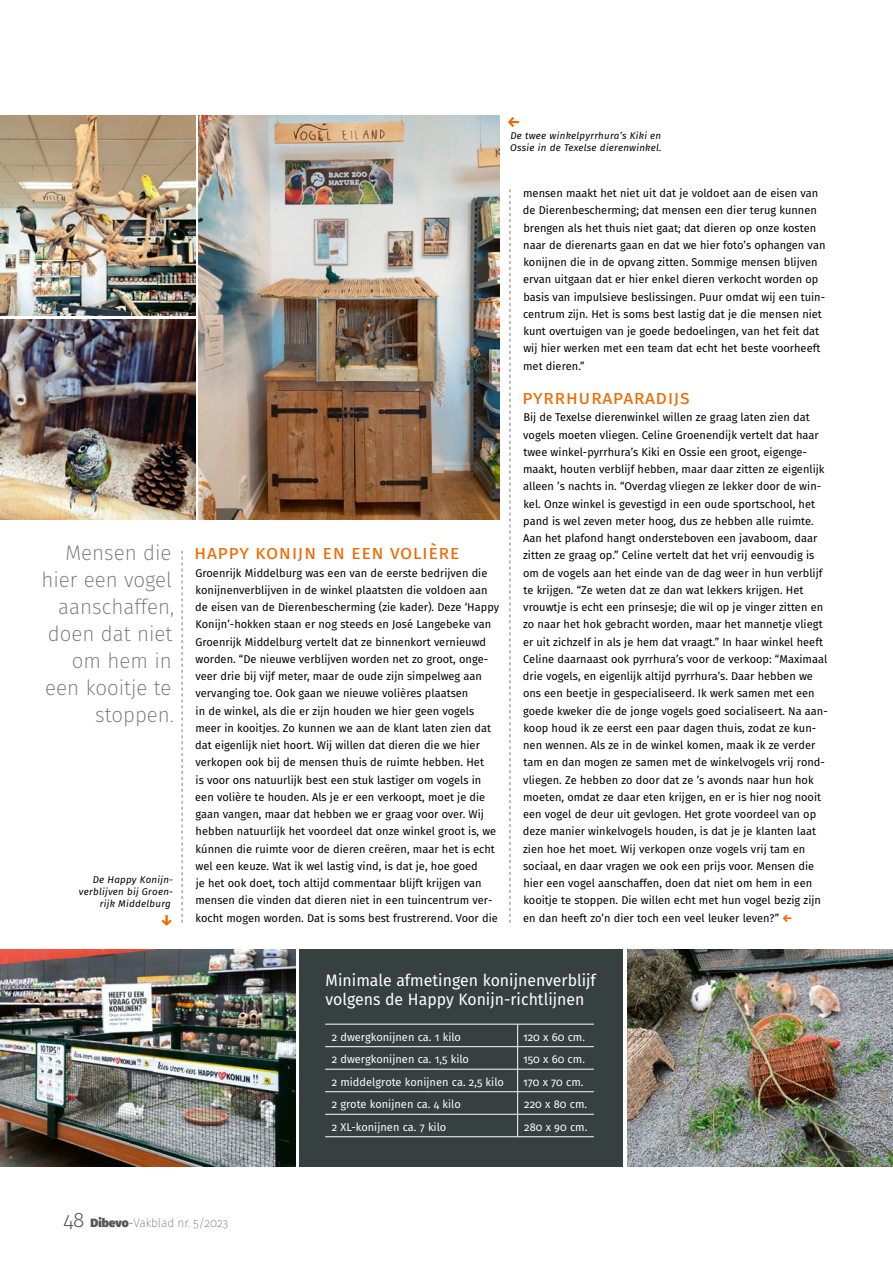
<style>
.page{position:relative;width:893px;height:1263px;background:#fff}
.page>*{position:absolute;margin:0;border:0;box-sizing:border-box;transform-origin:0 0}
.t1{font:200 21px/27px "Fira Sans";color:#6f7070;text-align:right}
.t2{font:19.5px "Fira Sans";letter-spacing:.025em;color:#ef6900}
.t3{font:16.5px/19.5px "Fira Sans";color:#fff;scale:.96 1}
.t4{font:800 15px "Fira Sans";color:#ef6900}
.t5{font:200 12px "Fira Sans";letter-spacing:-.01em;color:#555756}
.t6{font:11.25px/17.2px "Fira Sans";color:#000}
.t7{font:11.25px "Fira Sans";color:#fdfdfd}
.t8{font:italic 9.75px/12px "Fira Sans";letter-spacing:.025em;color:#000}
.s1{font-weight:800;color:#ef6900}
.s2{color:#fdfdfd}
.s3{font-weight:300;font-size:21px}
.s4{font-weight:900}
.s5{font-weight:300}
</style>
<div class="page">
<svg style="left:510px;top:189px;width:1px;height:734px"></svg>
<svg style="left:182px;top:551px;width:1px;height:372px"></svg>
<div style="left:300px;top:949px;width:323px;height:217px;background:#35403f"></div>
<hr style="left:325px;top:1024px;width:193px;height:1px;background:#fff">
<hr style="left:518px;top:1024px;width:76px;height:1px;background:#fff">
<hr style="left:325px;top:1046px;width:193px;height:1px;background:#fff">
<hr style="left:518px;top:1046px;width:76px;height:1px;background:#fff">
<hr style="left:325px;top:1069px;width:193px;height:1px;background:#fff">
<hr style="left:518px;top:1069px;width:76px;height:1px;background:#fff">
<hr style="left:325px;top:1091px;width:193px;height:1px;background:#fff">
<hr style="left:518px;top:1091px;width:76px;height:1px;background:#fff">
<hr style="left:325px;top:1114px;width:193px;height:1px;background:#fff">
<hr style="left:518px;top:1114px;width:76px;height:1px;background:#fff">
<svg style="left:517px;top:1024px;width:1px;height:112px"></svg>
<hr style="left:325px;top:1136px;width:193px;height:1px;background:#fff">
<hr style="left:518px;top:1136px;width:76px;height:1px;background:#fff">
<img style="left:627px;top:949px;width:265px;height:217px">
<img style="left:0;top:949px;width:295px;height:217px">
<img style="left:0;top:116px;width:195px;height:199px">
<img style="left:199px;top:116px;width:300px;height:404px">
<img style="left:0;top:319px;width:195px;height:201px">
<img style="left:892px;top:949px;width:1px;height:218px">
<h1 class="t1" style="left:41px;top:539px;width:134px">Mensen die hier een vogel aanschaffen, doen dat niet om hem in een kooitje te stoppen.</h1>
<p class="t8" style="left:79px;top:874px;width:96px;text-align:right">De Happy Konijn&shy;verblijven bij Groen&shy;rijk Middelburg</p>
<h3 class="t4" style="left:160px;top:906px;width:15px">↓</h3>
<h3 class="t4" style="left:507px;top:108px;width:15px">←</h3>
<p class="t8" style="left:510px;top:129px;width:153px">De twee winkelpyrrhura’s Kiki en<br>Ossie in de Texelse dierenwinkel.</p>
<h2 class="t2" style="left:194px;top:538px;width:267px">Happy Konijn en een volière</h2>
<p class="t6" style="left:195px;top:564px;width:306px">Groenrijk Middelburg was een van de eerste bedrijven die konijnenverblijven in de winkel plaatsten die voldoen aan de eisen van de Dierenbescherming (zie kader). Deze ‘Happy Konijn’-hokken staan er nog steeds en José Langebeke van Groenrijk Middelburg vertelt dat ze binnenkort vernieuwd worden. “De nieuwe verblijven worden net zo groot, onge&shy;veer drie bij vijf meter, maar de oude zijn simpelweg aan vervanging toe. Ook gaan we nieuwe volières plaatsen<br>in de winkel, als die er zijn houden we hier geen vogels meer in kooitjes. Zo kunnen we aan de klant laten zien dat dat eigenlijk niet hoort. Wij willen dat dieren die we hier verkopen ook bij de mensen thuis de ruimte hebben. Het<br>is voor ons natuurlijk best een stuk lastiger om vogels in een volière te houden. Als je er een verkoopt, moet je die gaan vangen, maar dat hebben we er graag voor over. Wij hebben natuurlijk het voordeel dat onze winkel groot is, we kúnnen die ruimte voor de dieren creëren, maar het is echt wel een keuze. Wat ik wel lastig vind, is dat je, hoe goed<br>je het ook doet, toch altijd commentaar blijft krijgen van mensen die vinden dat dieren niet in een tuincentrum ver&shy;kocht mogen worden. Dat is soms best frustrerend. Voor die</p>
<p class="t6" style="left:523px;top:184px;width:304px">mensen maakt het niet uit dat je voldoet aan de eisen van de Dierenbescherming; dat mensen een dier terug kunnen brengen als het thuis niet gaat; dat dieren op onze kosten naar de dierenarts gaan en dat we hier foto’s ophangen van konijnen die in de opvang zitten. Sommige mensen blijven ervan uitgaan dat er hier enkel dieren verkocht worden op basis van impulsieve beslissingen. Puur omdat wij een tuin&shy;centrum zijn. Het is soms best lastig dat je die mensen niet kunt overtuigen van je goede bedoelingen, van het feit dat wij hier werken met een team dat echt het beste voorheeft met dieren.”</p>
<h2 class="t2" style="left:522px;top:383px;width:169px">Pyrrh uraparadijs</h2>
<p class="t6" style="left:523px;top:408px;width:306px">Bij de Texelse dierenwinkel willen ze graag laten zien dat vogels moeten vliegen. Celine Groenendijk vertelt dat haar twee winkel-pyrrhura’s Kiki en Ossie een groot, eigenge&shy;maakt, houten verblijf hebben, maar daar zitten ze eigenlijk alleen ’s nachts in. “Overdag vliegen ze lekker door de win&shy;kel. Onze winkel is gevestigd in een oude sportschool, het pand is wel zeven meter hoog, dus ze hebben alle ruimte.<br>Aan het plafond hangt ondersteboven een javaboom, daar zitten ze graag op.” Celine vertelt dat het vrij eenvoudig is om de vogels aan het einde van de dag weer in hun verblijf te krijgen. “Ze weten dat ze dan wat lekkers krijgen. Het vrouwtje is echt een prinsesje; die wil op je vinger zitten en zo naar het hok gebracht worden, maar het mannetje vliegt er uit zichzelf in als je hem dat vraagt.” In haar winkel heeft Celine daarnaast ook pyrrhura’s voor de verkoop: “Maximaal drie vogels, en eigenlijk altijd pyrrhura’s. Daar hebben we ons een beetje in gespecialiseerd. Ik werk samen met een goede kweker die de jonge vogels goed socialiseert. Na aan&shy;koop houd ik ze eerst een paar dagen thuis, zodat ze kun&shy;nen wennen. Als ze in de winkel komen, maak ik ze verder tam en dan mogen ze samen met de winkelvogels vrij rond&shy;vliegen. Ze hebben zo door dat ze ’s avonds naar hun hok moeten, omdat ze daar eten krijgen, en er is hier nog nooit een vogel de deur uit gevlogen. Het grote voordeel van op deze manier winkelvogels houden, is dat je je klanten laat zien hoe het moet. Wij verkopen onze vogels vrij tam en sociaal, en daar vragen we ook een prijs voor. Mensen die hier een vogel aanschaffen, doen dat niet om hem in een kooitje te stoppen. Die willen echt met hun vogel bezig zijn en dan heeft zo’n dier toch een veel leuker leven?” <span class="s1">←</span></p>
<h3 class="t3" style="left:325px;top:970px;width:283px">Minimale afmetingen konijnenverblijf volgens de Hap<span class="s2">py Konijn-richtlijnen</span></h3>
<p class="t7" style="left:332px;top:1028px;width:131px">2 dwergkonijnen ca. 1 kilo</p>
<p class="t7" style="left:523px;top:1028px;width:63px">120 x 60 cm.</p>
<p class="t7" style="left:332px;top:1051px;width:139px">2 dwergkonijnen ca. 1,5 kilo</p>
<p class="t7" style="left:523px;top:1051px;width:63px">150 x 60 cm.</p>
<p class="t7" style="left:332px;top:1073px;width:174px">2 middelgrote konijnen ca. 2,5 kilo</p>
<p class="t7" style="left:523px;top:1073px;width:62px">170 x 70 cm.</p>
<p class="t7" style="left:332px;top:1096px;width:131px">2 grote konijnen ca. 4 kilo</p>
<p class="t7" style="left:524px;top:1096px;width:64px">220 x 80 cm.</p>
<p class="t7" style="left:332px;top:1118px;width:116px">2 XL-konijnen ca. 7 kilo</p>
<p class="t7" style="left:524px;top:1118px;width:65px">280 x 90 cm.</p>
<p class="t5" style="left:63px;top:1215px;width:167px"><span class="s3">48</span> <span class="s4">Dibevo</span><span class="s5">-</span>Vakblad nr. 5/2023</p>
</div>
